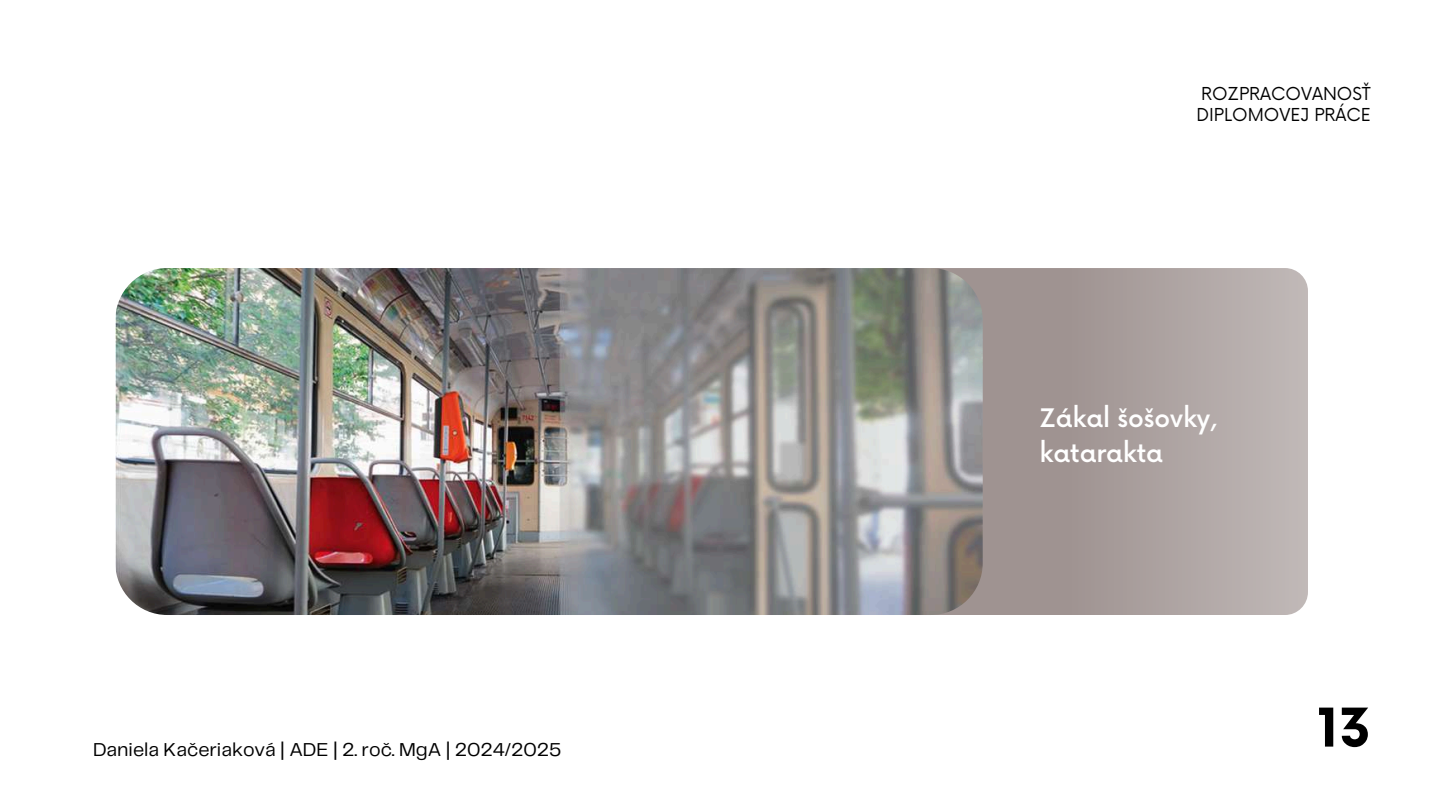
<style>
.page{position:relative;width:1440px;height:810px;background:#fff}
.page>*{position:absolute;margin:0;border:0;box-sizing:border-box;transform-origin:0 0}
.t1{font:700 52px "Now";color:#000}
.t2{font:500 24.9px/34.5px "Now";color:#fff}
.t3{font:19.4px "Telegraf";color:#000}
.t4{font:17.4px/21px "Now";color:#000}
</style>
<div class="page">
<div style="left:914px;top:268px;width:394px;height:347px;background:#9f9391;border-radius:23px"></div>
<img style="left:115px;top:268px;width:868px;height:347px;border-radius:52px">
<svg style="left:1108px;top:268px;width:200px;height:347px;fill:#b3a9a8"></svg>
<p class="t3" style="left:93px;top:741px;width:470px">Daniela Kačeriaková | ADE | 2. roč. MgA | 2024/2025</p>
<p class="t4" style="left:1196px;top:84px;width:176px">ROZPRACOVANOSŤ<br>DIPLOMOVEJ PRÁCE</p>
<p class="t2" style="left:1040px;top:403px;width:179px">Zákal šošovky, katarakta</p>
<h1 class="t1" style="left:1317px;top:700px;width:55px">13</h1>
</div>
